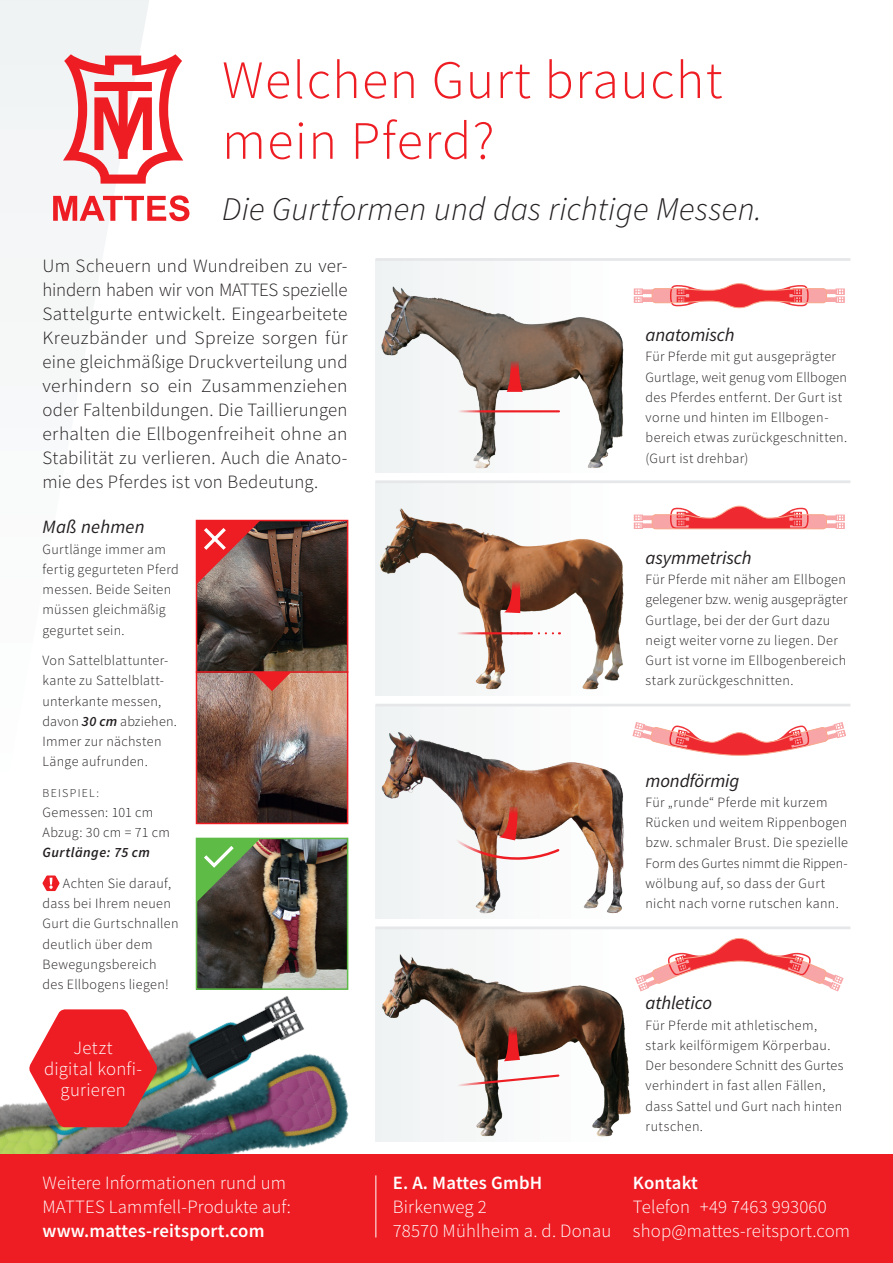
<style>
.page{position:relative;width:893px;height:1263px;background:#fff}
.page>*{position:absolute;margin:0;border:0;box-sizing:border-box;transform-origin:0 0}
.t1{font:300 54px/60.8px "Source Sans Pro";letter-spacing:.025em;color:#ee1d23}
.t2{font:italic 300 33px "Source Sans Pro";letter-spacing:.01em;color:#231f20}
.t3{font:300 18.75px/24px "Source Sans Pro";letter-spacing:.01em;color:#231f20;text-align:justify}
.t4{font:300 18.75px/24px "Source Sans Pro";letter-spacing:.01em;color:#fff}
.t5{font:600 18.75px "Source Sans Pro";letter-spacing:.01em;color:#fff}
.t6{font:italic 18.75px "Source Sans Pro";letter-spacing:-.005em;color:#231f20}
.t7{font:italic 18.75px "Source Sans Pro";letter-spacing:.015em;color:#231f20}
.t8{font:300 14.1px/20.2px "Source Sans Pro";letter-spacing:.025em;color:#231f20}
.t9{font:italic 600 14.1px "Source Sans Pro";letter-spacing:.035em;color:#231f20}
.t10{font:300 12px "Source Sans Pro";letter-spacing:.1em;color:#231f20}
.s1{font-weight:600;font-style:italic}
</style>
<div class="page">
<img style="left:321px;top:1057px;width:28px;height:86px">
<img style="left:0;top:935px;width:321px;height:219px">
<svg style="left:28px;top:1009px;width:130px;height:118px;background:#e2474b"></svg>
<svg style="left:0;top:0;width:149px;height:258px"></svg>
<svg style="left:63px;top:54px;width:120px;height:130px"></svg>
<svg style="left:53px;top:195px;width:136px;height:26px"></svg>
<svg style="left:640px;top:283px;width:205px;height:25px"></svg>
<svg style="left:640px;top:506px;width:205px;height:23px"></svg>
<svg style="left:635px;top:722px;width:211px;height:34px"></svg>
<svg style="left:640px;top:938px;width:204px;height:53px"></svg>
<div style="left:0;top:1154px;width:893px;height:109px;background:#ee1d23"></div>
<hr style="left:375px;top:1175px;width:1px;height:62px;background:#fff">
<svg style="left:42px;top:875px;width:18px;height:16px"></svg>
<div style="left:375px;top:259px;width:242px;height:214px;background:#f6f8f8"></div>
<div style="left:375px;top:928px;width:242px;height:213px;background:#f5f7f7"></div>
<div style="left:375px;top:705px;width:242px;height:213px;background:#f5f7f7"></div>
<div style="left:375px;top:482px;width:242px;height:213px;background:#f6f8f8"></div>
<hr style="left:375px;top:480px;width:475px;height:3px;background:#e6e7e9">
<hr style="left:375px;top:704px;width:475px;height:2px;background:#e6e7e9">
<hr style="left:375px;top:258px;width:475px;height:3px;background:#e6e7e9">
<hr style="left:375px;top:926px;width:475px;height:3px;background:#e6e7e9">
<img style="left:382px;top:954px;width:258px;height:183px">
<svg style="left:504px;top:1026px;width:16px;height:35px"></svg>
<svg style="left:445px;top:1073px;width:116px;height:15px"></svg>
<img style="left:379px;top:508px;width:261px;height:182px">
<svg style="left:504px;top:581px;width:16px;height:32px"></svg>
<svg style="left:532px;top:632px;width:28px;height:2px"></svg>
<hr style="left:448px;top:632px;width:84px;height:2px;background:#ee1d23">
<img style="left:381px;top:724px;width:259px;height:190px">
<svg style="left:442px;top:806px;width:119px;height:60px"></svg>
<img style="left:381px;top:286px;width:259px;height:183px">
<hr style="left:448px;top:410px;width:111px;height:2px;background:#ee1d23">
<svg style="left:507px;top:361px;width:16px;height:31px"></svg>
<img style="left:199px;top:523px;width:146px;height:298px">
<img style="left:199px;top:841px;width:146px;height:146px">
<svg style="left:199px;top:523px;width:61px;height:61px;background:#ba5d5c"></svg>
<svg style="left:199px;top:841px;width:61px;height:61px;background:#5e804b"></svg>
<div style="left:196px;top:520px;width:152px;height:304px;border:2px solid #ee1d23"></div>
<svg style="left:253px;top:673px;width:38px;height:18px"></svg>
<hr style="left:196px;top:671px;width:152px;height:2px;background:#ee1d23">
<div style="left:196px;top:838px;width:152px;height:152px;border:2px solid #5dbb46"></div>
<h1 class="t1" style="left:222px;top:50px;width:502px">Welchen Gurt braucht mein Pferd?</h1>
<h2 class="t2" style="left:222px;top:188px;width:541px">Die Gurtformen und das richtige Messen.</h2>
<p class="t3" style="left:43px;top:254px;width:307px">Um Scheuern und Wundreiben zu ver&shy;hindern haben wir von MATTES spezielle Sattelgurte entwickelt. Eingearbeitete Kreuzbänder und Spreize sorgen für eine gleichmäßige Druckverteilung und verhindern so ein Zusammenziehen oder Faltenbildungen. Die Taillierungen erhalten die Ellbogenfreiheit ohne an Stabilität zu verlieren. Auch die Anato&shy;mie des Pferdes ist von Bedeutung.</p>
<h3 class="t7" style="left:43px;top:515px;width:104px">Maß nehmen</h3>
<p class="t8" style="left:43px;top:539px;width:138px">Gurtlänge immer am fertig gegurteten Pferd messen. Beide Seiten müssen gleichmäßig gegurtet sein.</p>
<p class="t8" style="left:43px;top:650px;width:136px">Von Sattelblattunter&shy;kante zu Sattelblatt&shy;unterkante messen, davon <span class="s1">30 cm</span> abziehen.<br>Immer zur nächsten<br>Länge aufrunden.</p>
<p class="t10" style="left:43px;top:785px;width:58px">BEISPIEL:</p>
<p class="t8" style="left:43px;top:802px;width:129px">Gemessen: 101 cm<br>Abzug: 30 cm = 71 cm</p>
<p class="t9" style="left:43px;top:843px;width:109px">Gurtlänge: 75 cm</p>
<p class="t8" style="left:43px;top:873px;width:138px;text-indent:20px">Achten Sie darauf, dass bei Ihrem neuen<br>Gurt die Gurtschnallen deutlich über dem<br>Bewegungsbereich des Ellbogens liegen!</p>
<h3 class="t4" style="left:44px;top:1037px;width:99px;line-height:21px;text-align:center">Jetzt<br>digital konfi&shy;gurieren</h3>
<h3 class="t4" style="left:43px;top:1171px;width:250px">Weitere Informationen rund um<br>MATTES Lammfell-Produkte auf:</h3>
<h3 class="t5" style="left:43px;top:1219px;width:223px">www.mattes-reitsport.com</h3>
<h3 class="t6" style="left:646px;top:323px;width:90px">anatomisch</h3>
<p class="t8" style="left:646px;top:346px;width:203px">Für Pferde mit gut ausgeprägter<br>Gurtlage, weit genug vom Ellbogen des Pferdes entfernt. Der Gurt ist vorne und hinten im Ellbogen&shy;bereich etwas zurückgeschnitten. (Gurt ist drehbar)</p>
<h3 class="t6" style="left:646px;top:546px;width:107px">asymmetrisch</h3>
<p class="t8" style="left:645px;top:569px;width:203px">Für Pferde mit näher am Ellbogen gelegener bzw. wenig ausgeprägter<br>Gurtlage, bei der der Gurt dazu neigt weiter vorne zu liegen. Der<br>Gurt ist vorne im Ellbogenbereich stark zurückgeschnitten.</p>
<h3 class="t6" style="left:646px;top:768px;width:95px">mondförmig</h3>
<p class="t8" style="left:646px;top:792px;width:204px">Für „runde“ Pferde mit kurzem<br>Rücken und weitem Rippenbogen bzw. schmaler Brust. Die spezielle<br>Form des Gurtes nimmt die Rippen&shy;wölbung auf, so dass der Gurt nicht nach vorne rutschen kann.</p>
<h3 class="t5" style="left:393px;top:1171px;width:151px">E. A. Mattes GmbH</h3>
<h3 class="t4" style="left:393px;top:1195px;width:220px">Birkenweg 2<br>78570 Mühlheim a. d. Donau</h3>
<h3 class="t6" style="left:646px;top:991px;width:68px">athletico</h3>
<p class="t8" style="left:646px;top:1015px;width:199px">Für Pferde mit athletischem, stark keilförmigem Körperbau.<br>Der besondere Schnitt des Gurtes verhindert in fast allen Fällen, dass Sattel und Gurt nach hinten rutschen.</p>
<h3 class="t5" style="left:633px;top:1171px;width:66px">Kontakt</h3>
<h3 class="t4" style="left:633px;top:1195px;width:219px">Telefon +49 7463 993060 shop@mattes-reitsport.com</h3>
</div>
